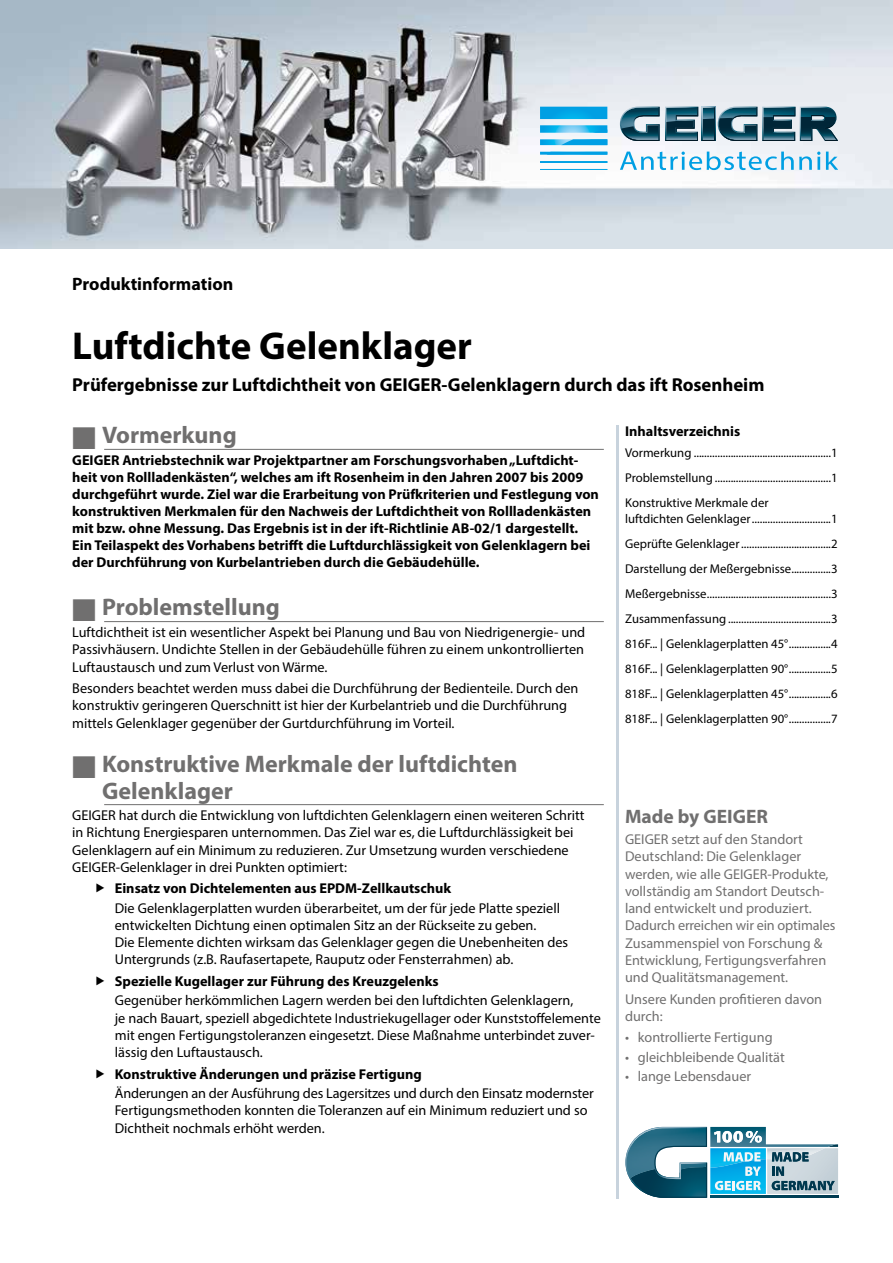
<style>
.page{position:relative;width:893px;height:1263px;background:#fff}
.page>*{position:absolute;margin:0;border:0;box-sizing:border-box;transform-origin:0 0}
.t1{font:700 39px "Myriad Pro";color:#000}
.t2{font:700 24px/27px "Myriad Pro";color:#706f6f}
.t3{font:700 19.5px "Myriad Pro";color:#706f6f}
.t4{font:700 18.75px "Myriad Pro";color:#000}
.t5{font:700 18px "Myriad Pro";color:#000}
.t6{font:14.25px/17.2px "Myriad Pro";color:#000}
.t7{font:700 14.25px/17.1px "Myriad Pro";color:#000}
.t8{font:14.25px/17.2px "Myriad Pro";color:#706f6f}
.t9{font:12.75px/25px "Myriad Pro";color:#000;text-align:justify}
</style>
<div class="page">
<hr style="left:104px;top:449px;width:500px;height:1px;background:#706f6f">
<hr style="left:104px;top:621px;width:500px;height:1px;background:#706f6f">
<hr style="left:104px;top:804px;width:500px;height:1px;background:#706f6f">
<img style="left:0;top:0;width:893px;height:249px">
<svg style="left:620px;top:152px;width:200px;height:18px"></svg>
<svg style="left:826px;top:152px;width:12px;height:18px"></svg>
<svg style="left:540px;top:107px;width:67px;height:63px"></svg>
<svg style="left:620px;top:107px;width:218px;height:34px;background:#507888"></svg>
<hr style="left:617px;top:425px;width:2px;height:774px;background:#c8d3dd">
<svg style="left:625px;top:1127px;width:213px;height:71px"></svg>
<p class="t5" style="left:72px;top:272px;width:162px">Produktinformation</p>
<h1 class="t1" style="left:72px;top:321px;width:401px">Luftdichte Gelenklager</h1>
<h3 class="t4" style="left:72px;top:372px;width:694px">Prüfergebnisse zur Luftdichtheit von GEIGER-Gelenklagern durch das ift Rosenheim</h3>
<h2 class="t2" style="left:72px;top:421px;width:166px">■ Vormerkung</h2>
<p class="t7" style="left:72px;top:451px;width:528px">GEIGER Antriebstechnik war Projektpartner am Forschungsvorhaben „Luftdicht&shy;heit von Rollladenkästen“, welches am ift Rosenheim in den Jahren 2007 bis 2009 durchgeführt wurde. Ziel war die Erarbeitung von Prüfkriterien und Festlegung von konstruktiven Merkmalen für den Nachweis der Luftdichtheit von Rollladenkästen mit bzw. ohne Messung. Das Ergebnis ist in der ift-Richtlinie AB-02/1 dargestellt.<br>Ein Teilaspekt des Vorhabens betrifft die Luftdurchlässigkeit von Gelenklagern bei der Durchführung von Kurbelantrieben durch die Gebäudehülle.</p>
<h2 class="t2" style="left:72px;top:593px;width:209px">■ Problemstellung</h2>
<p class="t6" style="left:72px;top:623px;width:514px;text-align:justify">Luftdichtheit ist ein wesentlicher Aspekt bei Planung und Bau von Niedrigenergie- und Passivhäusern. Undichte Stellen in der Gebäudehülle führen zu einem unkontrollierten Luftaustausch und zum Verlust von Wärme.</p>
<p class="t6" style="left:72px;top:679px;width:508px">Besonders beachtet werden muss dabei die Durchführung der Bedienteile. Durch den konstruktiv geringeren Querschnitt ist hier der Kurbelantrieb und die Durchführung mittels Gelenklager gegenüber der Gurtdurchführung im Vorteil.</p>
<h2 class="t2" style="left:102px;top:749px;width:417px;text-indent:-30px">■ Konstruktive Merkmale der luftdichten<br>Gelenklager</h2>
<p class="t6" style="left:72px;top:806px;width:514px">GEIGER hat durch die Entwicklung von luftdichten Gelenklagern einen weiteren Schritt in Richtung Energiesparen unternommen. Das Ziel war es, die Luftdurchlässigkeit bei Gelenklagern auf ein Minimum zu reduzieren. Zur Umsetzung wurden verschiedene GEIGER-Gelenklager in drei Punkten optimiert:</p>
<p class="t7" style="left:115px;top:879px;width:338px">Einsatz von Dichtelementen aus EPDM-Zellkautschuk</p>
<p class="t6" style="left:115px;top:899px;width:455px">Die Gelenklagerplatten wurden überarbeitet, um der für jede Platte speziell entwickelten Dichtung einen optimalen Sitz an der Rückseite zu geben.<br>Die Elemente dichten wirksam das Gelenklager gegen die Unebenheiten des Untergrunds (z.B. Raufasertapete, Rauputz oder Fensterrahmen) ab.</p>
<p class="t7" style="left:115px;top:972px;width:325px">Spezielle Kugellager zur Führung des Kreuzgelenks</p>
<p class="t6" style="left:115px;top:992px;width:488px">Gegenüber herkömmlichen Lagern werden bei den luftdichten Gelenklagern,<br>je nach Bauart, speziell abgedichtete Industriekugellager oder Kunststoffelemente mit engen Fertigungstoleranzen eingesetzt. Diese Maßnahme unterbindet zuver&shy;lässig den Luftaustausch.</p>
<p class="t7" style="left:115px;top:1065px;width:308px">Konstruktive Änderungen und präzise Fertigung</p>
<p class="t6" style="left:115px;top:1084px;width:480px">Änderungen an der Ausführung des Lagersitzes und durch den Einsatz modernster<br>Fertigungsmethoden konnten die Toleranzen auf ein Minimum reduziert und so<br>Dichtheit nochmals erhöht werden.</p>
<p class="t7" style="left:625px;top:422px;width:117px">Inhaltsverzeichnis</p>
<p class="t9" style="left:625px;top:440px;width:214px">Vormerkung ....................................................1<br>Problemstellung ............................................1<br>Konstruktive Merkmale der</p>
<p class="t9" style="left:625px;top:506px;width:214px">luftdichten Gelenklager..............................1<br>Geprüfte Gelenklager..................................2<br>Darstellung der Meßergebnisse...............3<br>Meßergebnisse...............................................3<br>Zusammenfassung .......................................3<br>816F... | Gelenklagerplatten 45°................4<br>816F... | Gelenklagerplatten 90°................5<br>818F... | Gelenklagerplatten 45°................6<br>818F... | Gelenklagerplatten 90°................7</p>
<h3 class="t3" style="left:625px;top:803px;width:144px">Made by GEIGER</h3>
<p class="t8" style="left:625px;top:830px;width:212px">GEIGER setzt auf den Standort<br>Deutschland: Die Gelenklager werden, wie alle GEIGER-Produkte, vollständig am Standort Deutsch&shy;land entwickelt und produziert.<br>Dadurch erreichen wir ein optimales<br>Zusammenspiel von Forschung &amp;<br>Entwicklung, Fertigungsverfahren und Qualitätsmanagement.</p>
<p class="t8" style="left:625px;top:990px;width:199px">Unsere Kunden profitieren davon durch:</p>
<p class="t8" style="left:625px;top:1029px;width:149px">• kontrollierte Fertigung</p>
<p class="t8" style="left:625px;top:1048px;width:161px">• gleichbleibende Qualität</p>
<p class="t8" style="left:625px;top:1067px;width:128px">• lange Lebensdauer</p>
</div>
